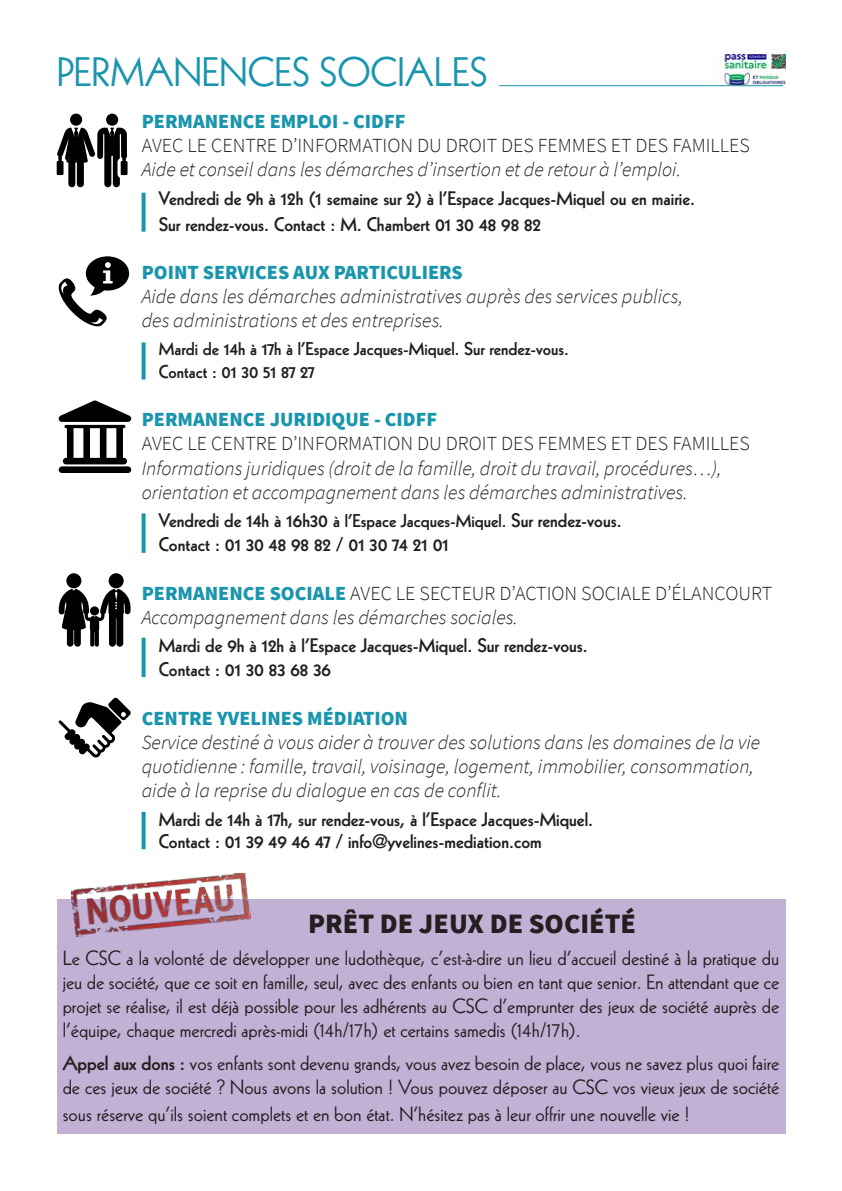
<style>
.page{position:relative;width:842px;height:1191px;background:#fff}
.page>*{position:absolute;margin:0;border:0;box-sizing:border-box;transform-origin:0 0}
.t1{font:40px "Kabel";color:#1995ad}
.t2{font:900 28px "Source Sans Pro";color:#231f20}
.t3{font:20px/24px "Kabel";color:#231f20;text-align:justify}
.t4{font:italic 300 20px/24px "Source Sans Pro";color:#231f20}
.t5{font:300 20px "Source Sans Pro";color:#231f20}
.t6{font:900 20px "Source Sans Pro";color:#1995ad}
.t7{font:800 19px/24px "Kabel";color:#231f20}
.t8{font:800 18px "Kabel";color:#231f20}
.s1{font-size:18px}
.s2{font-weight:900;color:#1995ad}
.s3{font-weight:800}
</style>
<div class="page">
<hr style="left:499px;top:85px;width:284px;height:1px;background:#1995ad">
<svg style="left:142px;top:193px;width:4px;height:39px"></svg>
<svg style="left:142px;top:342px;width:4px;height:37px"></svg>
<svg style="left:142px;top:513px;width:4px;height:40px"></svg>
<svg style="left:142px;top:637px;width:4px;height:40px"></svg>
<svg style="left:142px;top:812px;width:4px;height:37px"></svg>
<div style="left:106px;top:114px;width:12px;height:12px;background:#000;border-radius:50%"></div>
<div style="left:70px;top:114px;width:12px;height:12px;background:#000;border-radius:50%"></div>
<svg style="left:57px;top:128px;width:71px;height:59px"></svg>
<svg style="left:59px;top:256px;width:70px;height:70px"></svg>
<div style="left:59px;top:466px;width:72px;height:7px;background:#000;border-radius:3px"></div>
<svg style="left:59px;top:400px;width:72px;height:64px"></svg>
<svg style="left:59px;top:573px;width:72px;height:73px"></svg>
<svg style="left:59px;top:698px;width:72px;height:60px"></svg>
<div style="left:57px;top:899px;width:728px;height:235px;background:#c2b0d5"></div>
<img style="left:71px;top:873px;width:181px;height:64px">
<img style="left:712px;top:49px;width:73px;height:36px">
<p class="t1" style="left:57px;top:57px;width:432px">PERMANENCES SOCIALES</p>
<p class="t6" style="left:142px;top:108px;width:265px">PERMANENCE EMPLOI - CIDFF</p>
<p class="t5" style="left:142px;top:132px;width:610px">AVEC LE CENTRE D’INFORMATION DU DROIT DES FEMMES ET DES FAMILLES</p>
<p class="t4" style="left:142px;top:157px;width:541px">Aide et conseil dans les démarches d’insertion et de retour à l’emploi.</p>
<p class="t7" style="left:159px;top:188px;width:538px">Vendredi de 9h à 12h (1 semaine sur 2) à l’Espace Jacques-Miquel ou en mairie.</p>
<p class="t7" style="left:159px;top:214px;width:384px">Sur rendez-vous. Contact : M. Chambert 01 30 48 98 82</p>
<p class="t6" style="left:142px;top:259px;width:323px">POINT SERVICES AUX PARTICULIERS</p>
<p class="t4" style="left:142px;top:283px;width:543px">Aide dans les démarches administratives auprès des services publics,</p>
<p class="t4" style="left:142px;top:307px;width:303px">des administrations et des entreprises.</p>
<p class="t8" style="left:159px;top:342px;width:412px">Mardi de 14h à 17h à l’Espace Jacques-Miquel. Sur rendez-vous.</p>
<p class="t8" style="left:159px;top:365px;width:157px">Contact : 01 30 51 87 27</p>
<p class="t6" style="left:142px;top:407px;width:297px">PERMANENCE JURIDIQUE - CIDFF</p>
<p class="t5" style="left:142px;top:431px;width:610px">AVEC LE CENTRE D’INFORMATION DU DROIT DES FEMMES ET DES FAMILLES</p>
<p class="t4" style="left:142px;top:455px;width:581px">Informations juridiques (droit de la famille, droit du travail, procédures…),</p>
<p class="t4" style="left:142px;top:479px;width:547px">orientation et accompagnement dans les démarches administratives.</p>
<p class="t7" style="left:159px;top:510px;width:464px">Vendredi de 14h à 16h30 <span class="s1">à l’Espace Jacques-Miquel.</span> Sur rendez-vous.<br>Contact : 01 30 48 98 82 / 01 30 74 21 01</p>
<p class="t5" style="left:142px;top:580px;width:632px"><span class="s2">PERMANENCE SOCIALE</span> AVEC LE SECTEUR D’ACTION SOCIALE D’ÉLANCOURT</p>
<p class="t4" style="left:142px;top:604px;width:378px">Accompagnement dans les démarches sociales.</p>
<p class="t7" style="left:159px;top:635px;width:431px">Mardi de 9h à 12h à l’Espace Jacques-Miquel. Sur rendez-vous.</p>
<p class="t7" style="left:159px;top:659px;width:174px">Contact : 01 30 83 68 36</p>
<p class="t6" style="left:142px;top:705px;width:268px">CENTRE YVELINES MÉDIATION</p>
<p class="t4" style="left:142px;top:729px;width:620px">Service destiné à vous aider à trouver des solutions dans les domaines de la vie quotidienne : famille, travail, voisinage, logement, immobilier, consommation, aide à la reprise du dialogue en cas de conflit.</p>
<p class="t7" style="left:159px;top:808px;width:436px">Mardi de 14h à 17h, sur rendez-vous, à l’Espace Jacques-Miquel.</p>
<p class="t7" style="left:159px;top:831px;width:385px">Contact : 01 39 49 46 47 / info@yvelines-mediation.com</p>
<p class="t2" style="left:308px;top:905px;width:329px">PRÊT DE JEUX DE SOCIÉTÉ</p>
<p class="t3" style="left:63px;top:947px;width:718px">Le CSC a la volonté de développer une ludothèque, c’est-à-dire un lieu d’accueil destiné à la pratique du jeu de société, que ce soit en famille, seul, avec des enfants ou bien en tant que senior. En attendant que ce projet se réalise, il est déjà possible pour les adhérents au CSC d’emprunter des jeux de société auprès de l’équipe, chaque mercredi après-midi (14h/17h) et certains samedis (14h/17h).</p>
<p class="t3" style="left:63px;top:1051px;width:718px"><span class="s3">Appel aux dons :</span> vos enfants sont devenu grands, vous avez besoin de place, vous ne savez plus quoi faire de ces jeux de société ? Nous avons la solution ! Vous pouvez déposer au CSC vos vieux jeux de société</p>
<p class="t3" style="left:63px;top:1103px;width:628px">sous réserve qu’ils soient complets et en bon état. N’hésitez pas à leur offrir une nouvelle vie !</p>
</div>
